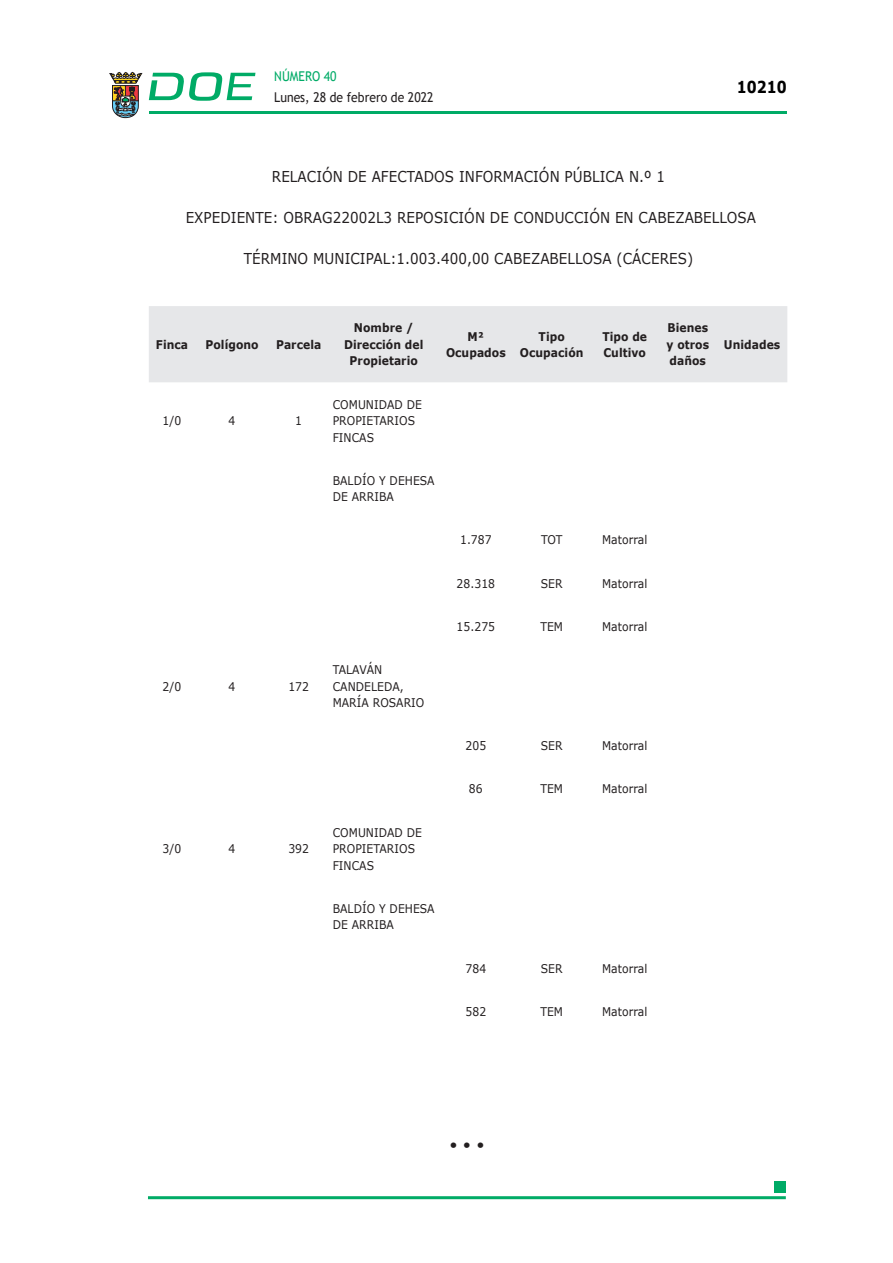
<style>
.page{position:relative;width:893px;height:1263px;background:#fff}
.page>*{position:absolute;margin:0;border:0;box-sizing:border-box;transform-origin:0 0}
.t1{font:700 16.5px "Verdana";color:#000;scale:.85 1}
.CUERPO_DE_TEXTO{font:15px "Verdana";letter-spacing:.005em;color:#231f20;scale:.9 1}
.ADENDA{font:15px "Verdana";color:#231f20}
.t2{font:13.5px "Trebuchet MS";color:#231f20;scale:.9 1}
.t3{font:13.5px "Trebuchet MS";color:#00ab67;scale:.9 1}
.CUERPO_DE_TEXTO-2{font:12px/16.5px "Verdana";letter-spacing:.005em;color:#231f20;scale:.9 1}
.ENCABEZADO_TABLA{font:700 12px/16.5px "Verdana";letter-spacing:.005em;color:#231f20;text-align:center;scale:.9 1}
</style>
<div class="page">
<hr style="left:149px;top:111px;width:638px;height:3px;background:#00ab66">
<svg style="left:109px;top:72px;width:33px;height:46px"></svg>
<svg style="left:149px;top:72px;width:106px;height:29px"></svg>
<hr style="left:148px;top:1196px;width:638px;height:3px;background:#00ab66">
<div style="left:775px;top:1181px;width:11px;height:11px;background:#00ab66"></div>
<div style="left:149px;top:306px;width:638px;height:76px;background:#e6e7e9"></div>
<p class="t3" style="left:274px;top:67px;width:71px">NÚMERO 40</p>
<p class="t2" style="left:274px;top:88px;width:178px">Lunes, 28 de febrero de 2022</p>
<h1 class="t1" style="left:737px;top:75px;width:60px">10210</h1>
<p class="CUERPO_DE_TEXTO" style="left:272px;top:166px;width:438px">RELACIÓN DE AFECTADOS INFORMACIÓN PÚBLICA N.º 1</p>
<p class="CUERPO_DE_TEXTO" style="left:186px;top:207px;width:635px">EXPEDIENTE: OBRAG22002L3 REPOSICIÓN DE CONDUCCIÓN EN CABEZABELLOSA</p>
<p class="CUERPO_DE_TEXTO" style="left:244px;top:248px;width:501px">TÉRMINO MUNICIPAL:1.003.400,00 CABEZABELLOSA (CÁCERES)</p>
<p class="ENCABEZADO_TABLA" style="left:156px;top:336px;width:37px">Finca</p>
<p class="ENCABEZADO_TABLA" style="left:205px;top:336px;width:61px">Polígono</p>
<p class="ENCABEZADO_TABLA" style="left:276px;top:336px;width:52px">Parcela</p>
<p class="CUERPO_DE_TEXTO-2" style="left:163px;top:412px;width:22px">1/0</p>
<p class="CUERPO_DE_TEXTO-2" style="left:229px;top:412px;width:9px">4</p>
<p class="CUERPO_DE_TEXTO-2" style="left:295px;top:412px;width:9px">1</p>
<p class="ENCABEZADO_TABLA" style="left:344px;top:319px;width:90px">Nombre /<br>Dirección del<br>Propietario</p>
<p class="ENCABEZADO_TABLA" style="left:446px;top:328px;width:68px">M²<br>Ocupados</p>
<p class="ENCABEZADO_TABLA" style="left:520px;top:328px;width:72px">Tipo<br>Ocupación</p>
<p class="ENCABEZADO_TABLA" style="left:602px;top:328px;width:51px;text-align:left">Tipo de<br>Cultivo</p>
<p class="ENCABEZADO_TABLA" style="left:666px;top:319px;width:49px;text-align:justify">Bienes y otros daños</p>
<p class="CUERPO_DE_TEXTO-2" style="left:333px;top:396px;width:101px">COMUNIDAD DE<br>PROPIETARIOS<br>FINCAS</p>
<p class="CUERPO_DE_TEXTO-2" style="left:333px;top:472px;width:115px">BALDÍO Y DEHESA<br>DE ARRIBA</p>
<p class="CUERPO_DE_TEXTO-2" style="left:163px;top:678px;width:22px">2/0</p>
<p class="CUERPO_DE_TEXTO-2" style="left:229px;top:678px;width:9px">4</p>
<p class="CUERPO_DE_TEXTO-2" style="left:288px;top:678px;width:25px">172</p>
<p class="CUERPO_DE_TEXTO-2" style="left:333px;top:661px;width:103px">TALAVÁN<br>CANDELEDA,<br>MARÍA ROSARIO</p>
<p class="CUERPO_DE_TEXTO-2" style="left:460px;top:532px;width:37px">1.787</p>
<p class="CUERPO_DE_TEXTO-2" style="left:541px;top:532px;width:25px">TOT</p>
<p class="CUERPO_DE_TEXTO-2" style="left:602px;top:532px;width:52px">Matorral</p>
<p class="CUERPO_DE_TEXTO-2" style="left:457px;top:575px;width:44px">28.318</p>
<p class="CUERPO_DE_TEXTO-2" style="left:541px;top:575px;width:26px">SER</p>
<p class="CUERPO_DE_TEXTO-2" style="left:602px;top:575px;width:52px">Matorral</p>
<p class="CUERPO_DE_TEXTO-2" style="left:457px;top:618px;width:44px">15.275</p>
<p class="CUERPO_DE_TEXTO-2" style="left:540px;top:618px;width:27px">TEM</p>
<p class="CUERPO_DE_TEXTO-2" style="left:602px;top:618px;width:52px">Matorral</p>
<p class="CUERPO_DE_TEXTO-2" style="left:465px;top:737px;width:25px">205</p>
<p class="CUERPO_DE_TEXTO-2" style="left:541px;top:737px;width:26px">SER</p>
<p class="CUERPO_DE_TEXTO-2" style="left:602px;top:737px;width:52px">Matorral</p>
<p class="CUERPO_DE_TEXTO-2" style="left:469px;top:781px;width:17px">86</p>
<p class="CUERPO_DE_TEXTO-2" style="left:540px;top:781px;width:27px">TEM</p>
<p class="CUERPO_DE_TEXTO-2" style="left:602px;top:781px;width:52px">Matorral</p>
<p class="CUERPO_DE_TEXTO-2" style="left:163px;top:840px;width:22px">3/0</p>
<p class="CUERPO_DE_TEXTO-2" style="left:229px;top:840px;width:9px">4</p>
<p class="CUERPO_DE_TEXTO-2" style="left:288px;top:840px;width:25px">392</p>
<p class="CUERPO_DE_TEXTO-2" style="left:333px;top:824px;width:101px">COMUNIDAD DE<br>PROPIETARIOS<br>FINCAS</p>
<p class="CUERPO_DE_TEXTO-2" style="left:333px;top:900px;width:115px">BALDÍO Y DEHESA<br>DE ARRIBA</p>
<p class="CUERPO_DE_TEXTO-2" style="left:465px;top:960px;width:25px">784</p>
<p class="CUERPO_DE_TEXTO-2" style="left:541px;top:960px;width:26px">SER</p>
<p class="CUERPO_DE_TEXTO-2" style="left:602px;top:960px;width:52px">Matorral</p>
<p class="CUERPO_DE_TEXTO-2" style="left:465px;top:1003px;width:25px">582</p>
<p class="CUERPO_DE_TEXTO-2" style="left:540px;top:1003px;width:27px">TEM</p>
<p class="CUERPO_DE_TEXTO-2" style="left:602px;top:1003px;width:52px">Matorral</p>
<p class="ENCABEZADO_TABLA" style="left:724px;top:336px;width:64px">Unidades</p>
<p class="ADENDA" style="left:449px;top:1134px;width:37px">• • •</p>
</div>
